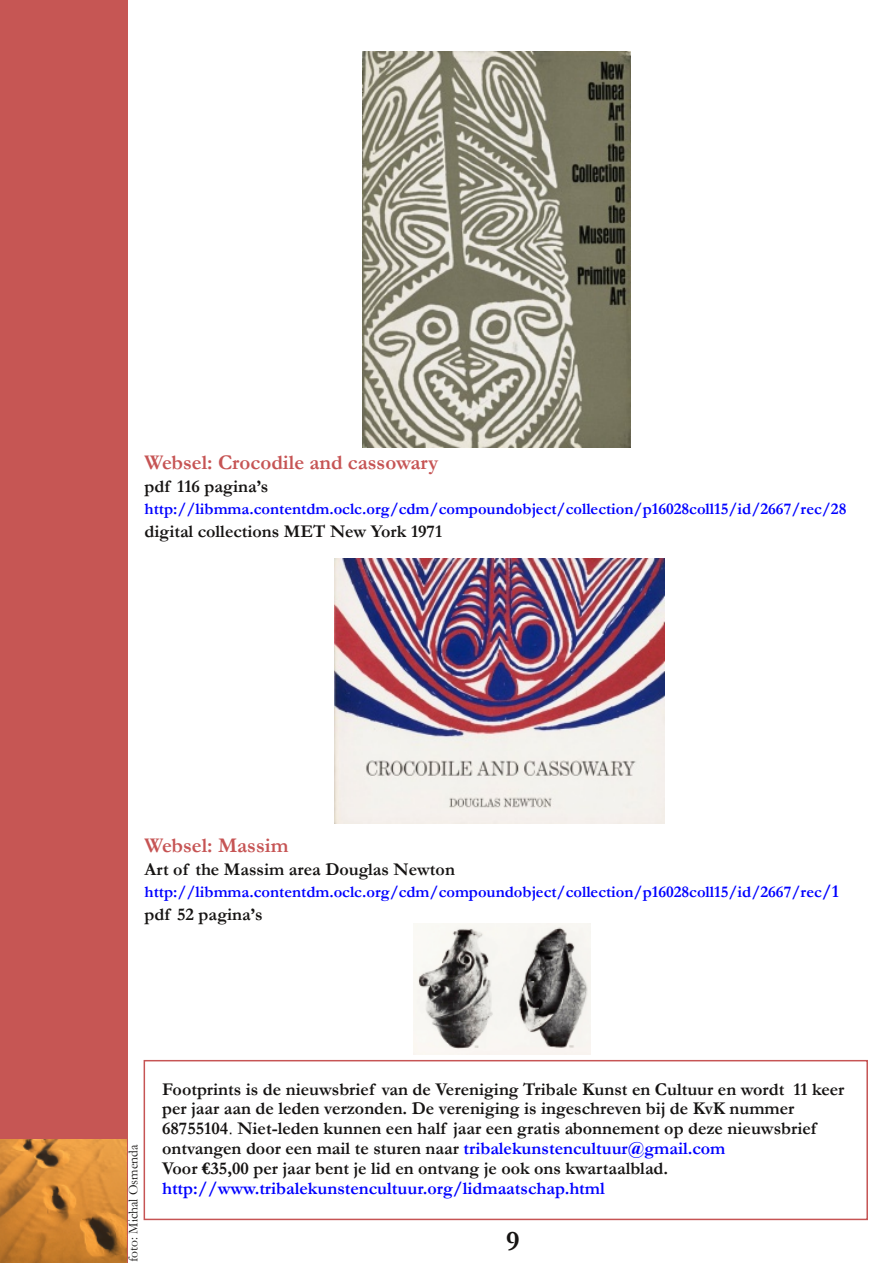
<style>
.page{position:relative;width:893px;height:1263px;background:#fff}
.page>*{position:absolute;margin:0;border:0;box-sizing:border-box;transform-origin:0 0}
.t1{font:700 28.5px "Garamond";color:#161413}
.t2{font:700 21px "Garamond";color:#c65454}
.t3{font:700 18px/19.8px "Garamond";color:#161413}
.t4{font:700 18px "Garamond";color:#00f}
.t5{font:700 16.5px "Garamond";color:#00f}
.t6{font:13.5px "Garamond";color:#161413}
.s1{font-size:18px}
.s2{color:#00f}
</style>
<div class="page">
<div style="left:0;top:1px;width:128px;height:1262px;background:#c65654"></div>
<div style="left:144px;top:1060px;width:724px;height:160px;border:2px solid #c65454"></div>
<img style="left:0;top:1140px;width:126px;height:123px">
<img style="left:363px;top:51px;width:268px;height:396px">
<img style="left:335px;top:558px;width:329px;height:265px">
<img style="left:414px;top:924px;width:176px;height:130px">
<p class="t2" style="left:145px;top:451px;width:295px">Websel: Crocodile and cassowary</p>
<p class="t3" style="left:145px;top:477px;width:125px">pdf 116 pagina’s</p>
<p class="t5" style="left:145px;top:500px;width:703px">http://libmma.contentdm.oclc.org/cdm/compoundobject/collection/p16028coll15/id/2667/rec/28</p>
<p class="t3" style="left:145px;top:522px;width:299px">digital collections MET New York 1971</p>
<p class="t2" style="left:145px;top:834px;width:145px">Websel: Massim</p>
<p class="t3" style="left:145px;top:859px;width:312px">Art of the Massim area Douglas Newton</p>
<p class="t5" style="left:145px;top:883px;width:696px">http://libmma.contentdm.oclc.org/cdm/compoundobject/collection/p16028coll15/id/2667/rec<span class="s1">/1</span></p>
<p class="t3" style="left:145px;top:904px;width:119px">pdf 52 pagina’s</p>
<p class="t6" style="left:126px;top:1262px;width:119px;rotate:-90deg">foto: Michal Osmenda</p>
<p class="t3" style="left:162px;top:1079px;width:684px">Footprints is de nieuwsbrief van de Vereniging Tribale Kunst en Cultuur en wordt 11 keer per jaar aan de leden verzonden. De vereniging is ingeschreven bij de KvK nummer 68755104 Niet-leden kunnen een half jaar een gratis abonnement op deze nieuwsbrief ontvangen door een mail te sturen naar <span class="s2">tribalekunstencultuur@gmail.com<br></span>Voor €35,00 per jaar bent je lid en ontvang je ook ons kwartaalblad.</p>
<p class="t4" style="left:162px;top:1178px;width:444px">http://www.tribalekunstencultuur.org/lidmaatschap.html</p>
<h1 class="t1" style="left:506px;top:1225px;width:15px">9</h1>
</div>
